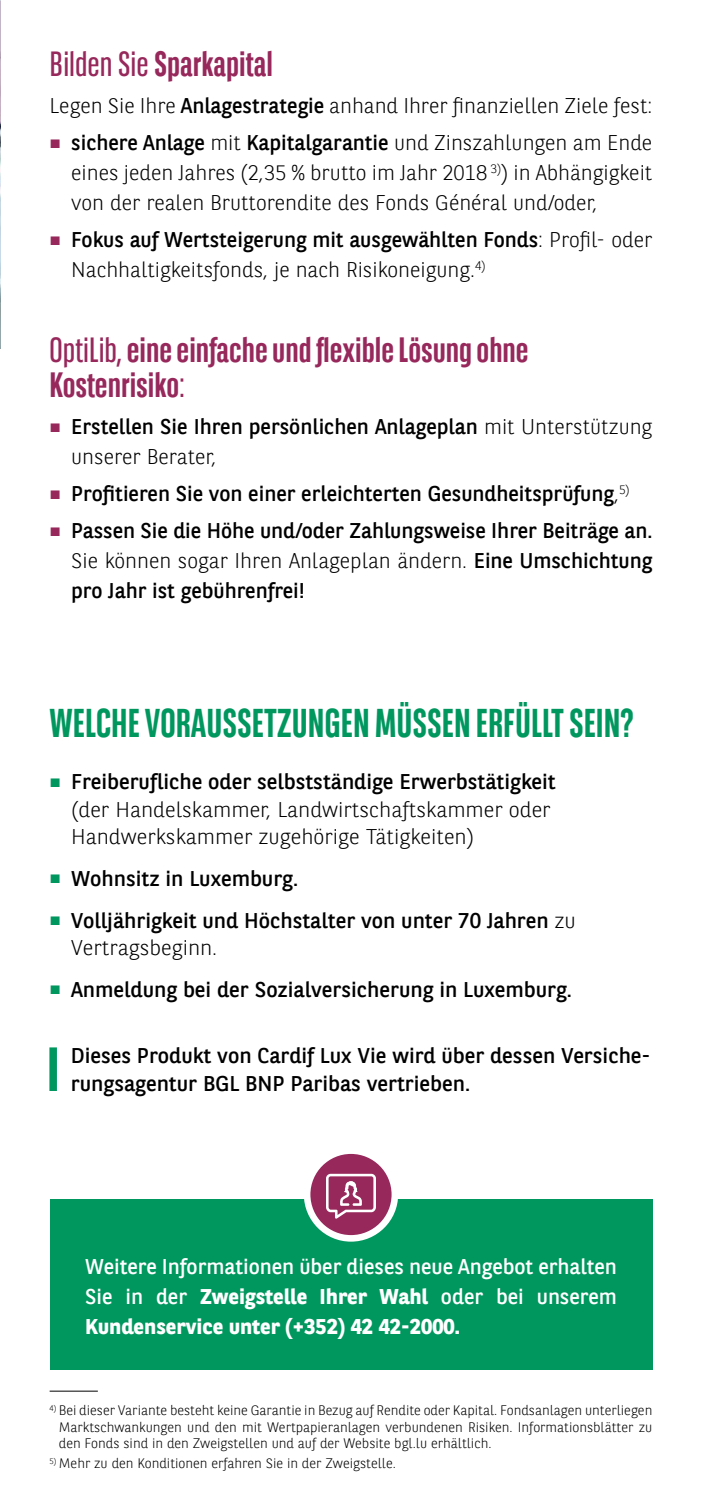
<style>
.page{position:relative;width:702px;height:1489px;background:#fff}
.page>*{position:absolute;margin:0;border:0;box-sizing:border-box;transform-origin:0 0}
.t1{font:700 40px "BNPP Sans Condensed";color:#00975f}
.t2{font:700 35px/35px "BNPP Sans Condensed";color:#97285b}
.t3{font:21.25px/30px "BNPP Sans";color:#000}
.t4{font:300 21.25px/30px "BNPP Sans";color:#000}
.t5{font:21.25px/30px "BNPP Sans";color:#fff;text-align:justify}
.t6{font:300 13.75px/16.5px "BNPP Sans";color:#000;text-align:justify}
.s1{font-weight:400}
.s2{font-family:"Times New Roman";font-weight:400;font-size:18.75px;color:#97285b}
.s3{font-family:"Times New Roman";font-size:18.75px;color:#97285b}
.s4{font-weight:300}
.s5{font-family:"Times New Roman";font-weight:400;font-size:18.75px;color:#00975f}
.s6{font-family:"Times New Roman";font-size:18.75px;color:#00975f}
.s7{font-weight:700}
</style>
<div class="page">
<hr style="left:50px;top:1390px;width:48px;height:1px;background:#000">
<div style="left:50px;top:1198px;width:602px;height:170px;background:#00975f"></div>
<svg style="left:307px;top:1150px;width:88px;height:88px;background:#a54672"></svg>
<div style="left:304px;top:1147px;width:94px;height:94px;border:7px solid #fff;border-radius:50%"></div>
<svg style="left:326px;top:1173px;width:50px;height:45px;background:#b46488"></svg>
<hr style="left:0;top:0;width:1px;height:348px;background:#d1e4eb">
<img style="left:0;top:28px;width:1px;height:320px">
<div style="left:49px;top:1047px;width:8px;height:43px;background:#00975f"></div>
<h2 class="t2" style="left:50px;top:45px;width:225px"><span class="s1">Bilden Sie</span> Sparkapital</h2>
<p class="t4" style="left:50px;top:90px;width:604px">Legen Sie Ihre <span class="s1">Anlagestrategie</span> anhand Ihrer finanziellen Ziele fest:</p>
<p class="t4" style="left:71px;top:127px;width:582px;text-align:justify;text-indent:-22px"><span class="s2">■</span> <span class="s1">sichere Anlage</span> mit <span class="s1">Kapitalgarantie</span> und Zinszahlungen am Ende eines jeden Jahres (2,35 % brutto im Jahr 2018 <sup>3)</sup>) in Abhängigkeit von der realen Bruttorendite des Fonds Général und/oder,</p>
<p class="t4" style="left:71px;top:224px;width:582px;text-indent:-22px"><span class="s2">■</span> <span class="s1">Fokus auf Wertsteigerung mit ausgewählten Fonds</span>: Profil- oder<br>Nachhaltigkeitsfonds, je nach Risikoneigung.<sup>4)</sup></p>
<h2 class="t2" style="left:50px;top:331px;width:480px"><span class="s1">OptiLib,</span> eine einfache und flexible Lösung ohne<br>Kostenrisiko<span class="s1">:</span></h2>
<p class="t3" style="left:71px;top:411px;width:582px;text-indent:-22px"><span class="s3">■</span> Erstellen Sie Ihren persönlichen Anlageplan <span class="s4">mit Unterstützung unserer Berater,</span></p>
<p class="t3" style="left:50px;top:478px;width:581px"><span class="s3">■</span> Profitieren Sie von einer erleichterten Gesundheitsprüfung<span class="s4">,</span><sup>5)</sup></p>
<p class="t3" style="left:71px;top:515px;width:582px;text-align:justify;text-indent:-22px"><span class="s3">■</span> Passen Sie die Höhe und/oder Zahlungsweise Ihrer Beiträge an.<br><span class="s4">Sie können sogar Ihren Anlageplan ändern.</span> Eine Umschichtung pro Jahr ist gebührenfrei!</p>
<h1 class="t1" style="left:50px;top:695px;width:585px">WELCHE VORAUSSETZUNGEN MÜSSEN ERFÜLLT SEIN?</h1>
<p class="t4" style="left:71px;top:767px;width:486px;line-height:27.5px;text-indent:-22px"><span class="s5">■</span> <span class="s1">Freiberufliche oder selbstständige Erwerbstätigkeit </span>(der Handelskammer, Landwirtschaftskammer oder<br>Handwerkskammer zugehörige Tätigkeiten)</p>
<p class="t3" style="left:50px;top:862px;width:250px"><span class="s6">■</span> Wohnsitz in Luxemburg.</p>
<p class="t3" style="left:71px;top:905px;width:506px;line-height:27.5px;text-indent:-21px"><span class="s6">■</span> Volljährigkeit und Höchstalter von unter 70 Jahren <span class="s4">zu<br>Vertragsbeginn.</span></p>
<p class="t3" style="left:50px;top:973px;width:524px"><span class="s6">■</span> Anmeldung bei der Sozialversicherung in Luxemburg.</p>
<p class="t3" style="left:71px;top:1041px;width:581px;line-height:27.5px">Dieses Produkt von Cardif Lux Vie wird über dessen Versiche&shy;rungsagentur BGL BNP Paribas vertrieben.</p>
<p class="t5" style="left:85px;top:1250px;width:533px">Weitere Informationen über dieses neue Angebot erhalten Sie in der <span class="s7">Zweigstelle Ihrer Wahl</span> oder bei unserem <span class="s7">Kundenservice unter (+352) 42 42-2000.</span></p>
<p class="t6" style="left:59px;top:1401px;width:595px;text-indent:-9px"><sup>4)</sup> Bei dieser Variante besteht keine Garantie in Bezug auf Rendite oder Kapital. Fondsanlagen unterliegen Marktschwankungen und den mit Wertpapieranlagen verbundenen Risiken. Informationsblätter zu den Fonds sind in den Zweigstellen und auf der Website bgl.lu erhältlich.</p>
<p class="t6" style="left:50px;top:1454px;width:348px"><sup>5)</sup> Mehr zu den Konditionen erfahren Sie in der Zweigstelle.</p>
</div>
